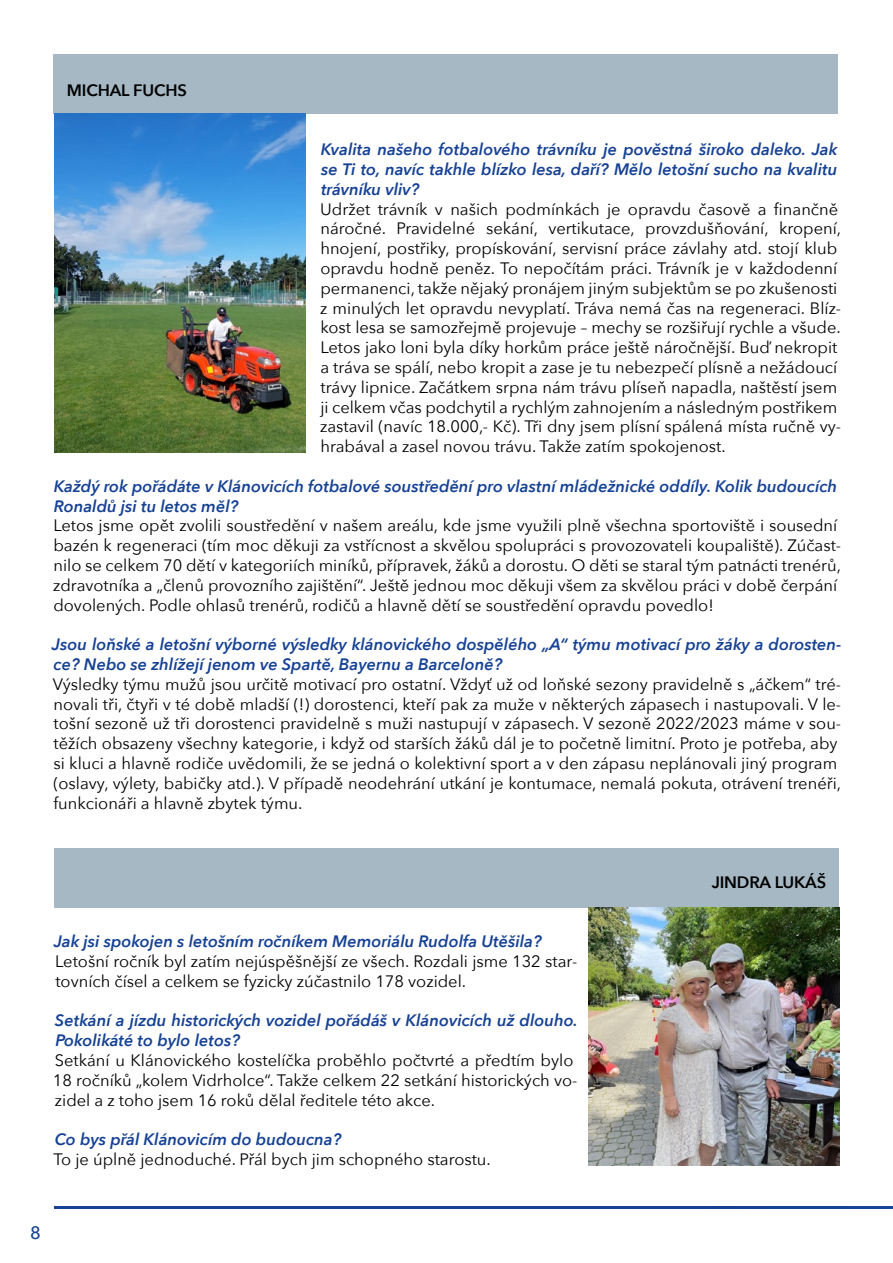
<style>
.page{position:relative;width:893px;height:1263px;background:#fff}
.page>*{position:absolute;margin:0;border:0;box-sizing:border-box;transform-origin:0 0}
.t1{font:500 18px "Avenir Next";color:#164194}
.t2{font:16.5px/19.8px "Avenir Next";color:#000}
.t3{font:italic 600 16.5px/19.8px "Avenir Next";color:#164194}
.t4{font:600 16.5px "Avenir Next";letter-spacing:-.01em;color:#000}
</style>
<div class="page">
<hr style="left:54px;top:1207px;width:839px;height:2px;background:#164194">
<div style="left:54px;top:54px;width:784px;height:59px;background:#a5b8c4"></div>
<img style="left:54px;top:113px;width:251px;height:339px">
<div style="left:54px;top:848px;width:785px;height:59px;background:#a5b8c4"></div>
<img style="left:588px;top:907px;width:251px;height:259px">
<p class="t4" style="left:67px;top:76px;width:121px">MICHAL FUCHS</p>
<p class="t3" style="left:321px;top:139px;width:518px;text-align:justify">Kvalita našeho fotbalového trávníku je pověstná široko daleko. Jak se Ti to, navíc takhle blízko lesa, daří? Mělo letošní sucho na kvalitu trávníku vliv?</p>
<p class="t2" style="left:320px;top:198px;width:523px">Udržet trávník v našich podmínkách je opravdu časově a finančně náročné. Pravidelné sekání, vertikutace, provzdušňování, kropení, hnojení, postřiky, propískování, servisní práce závlahy atd. stojí klub opravdu hodně peněz. To nepočítám práci. Trávník je v každodenní permanenci, takže nějaký pronájem jiným subjektům se po zkušenosti z minulých let opravdu nevyplatí. Tráva nemá čas na regeneraci. Blíz&shy;kost lesa se samozřejmě projevuje – mechy se rozšiřují rychle a všude.<br>Letos jako loni byla díky horkům práce ještě náročnější. Buď nekropit a tráva se spálí, nebo kropit a zase je tu nebezpečí plísně a nežádoucí trávy lipnice. Začátkem srpna nám trávu plíseň napadla, naštěstí jsem ji celkem včas podchytil a rychlým zahnojením a následným postřikem zastavil (navíc 18.000,- Kč). Tři dny jsem plísní spálená místa ručně vy&shy;hrabával a zasel novou trávu. Takže zatím spokojenost.</p>
<p class="t3" style="left:54px;top:476px;width:785px">Každý rok pořádáte v Klánovicích fotbalové soustředění pro vlastní mládežnické oddíly. Kolik budoucích<br>Ronaldů jsi tu letos měl?</p>
<p class="t2" style="left:53px;top:515px;width:790px">Letos jsme opět zvolili soustředění v našem areálu, kde jsme využili plně všechna sportoviště i sousední bazén k regeneraci (tím moc děkuji za vstřícnost a skvělou spolupráci s provozovateli koupaliště). Zúčast&shy;nilo se celkem 70 dětí v kategoriích miníků, přípravek, žáků a dorostu. O děti se staral tým patnácti trenérů, zdravotníka a „členů provozního zajištění“. Ještě jednou moc děkuji všem za skvělou práci v době čerpání dovolených. Podle ohlasů trenérů, rodičů a hlavně dětí se soustředění opravdu povedlo!</p>
<p class="t3" style="left:52px;top:634px;width:791px">Jsou loňské a letošní výborné výsledky klánovického dospělého „A“ týmu motivací pro žáky a dorosten&shy;ce? Nebo se zhlížejí jenom ve Spartě, Bayernu a Barceloně?</p>
<p class="t2" style="left:53px;top:673px;width:790px">Výsledky týmu mužů jsou určitě motivací pro ostatní. Vždyť už od loňské sezony pravidelně s „áčkem“ tré&shy;novali tři, čtyři v té době mladší (!) dorostenci, kteří pak za muže v některých zápasech i nastupovali. V le&shy;tošní sezoně už tři dorostenci pravidelně s muži nastupují v zápasech. V sezoně 2022/2023 máme v sou&shy;těžích obsazeny všechny kategorie, i když od starších žáků dál je to početně limitní. Proto je potřeba, aby si kluci a hlavně rodiče uvědomili, že se jedná o kolektivní sport a v den zápasu neplánovali jiný program (oslavy, výlety, babičky atd.). V případě neodehrání utkání je kontumace, nemalá pokuta, otrávení trenéři, funkcionáři a hlavně zbytek týmu.</p>
<p class="t3" style="left:54px;top:931px;width:489px">Jak jsi spokojen s letošním ročníkem Memoriálu Rudolfa Utěšila?</p>
<p class="t2" style="left:55px;top:951px;width:524px">Letošní ročník byl zatím nejúspěšnější ze všech. Rozdali jsme 132 star&shy;tovních čísel a celkem se fyzicky zúčastnilo 178 vozidel.</p>
<p class="t3" style="left:55px;top:1010px;width:524px">Setkání a jízdu historických vozidel pořádáš v Klánovicích už dlouho.<br>Pokolikáté to bylo letos?</p>
<p class="t2" style="left:53px;top:1050px;width:526px">Setkání u Klánovického kostelíčka proběhlo počtvrté a předtím bylo<br>18 ročníků „kolem Vidrholce“. Takže celkem 22 setkání historických vo&shy;zidel a z toho jsem 16 roků dělal ředitele této akce.</p>
<p class="t3" style="left:55px;top:1129px;width:288px">Co bys přál Klánovicím do budoucna?</p>
<p class="t2" style="left:53px;top:1149px;width:439px">To je úplně jednoduché. Přál bych jim schopného starostu.</p>
<p class="t1" style="left:30px;top:1217px;width:12px">8</p>
<p class="t4" style="left:712px;top:868px;width:116px">JINDRA LUKÁŠ</p>
</div>
